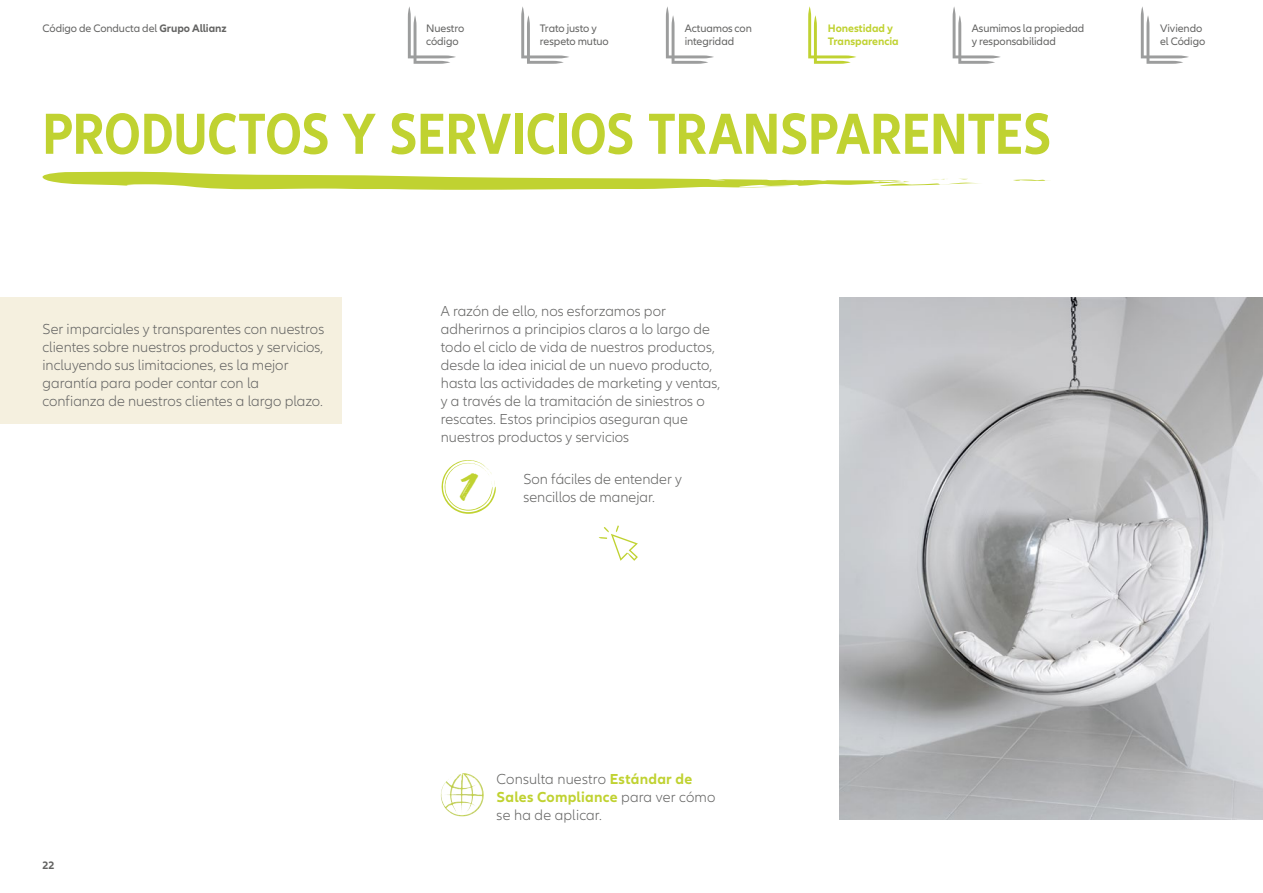
<style>
.page{position:relative;width:1263px;height:893px;background:#fff}
.page>*{position:absolute;margin:0;border:0;box-sizing:border-box;transform-origin:0 0}
.IHV_Headline_40pt{font:700 condensed 60px "Allianz Neo";color:#c0d231}
.Copy_Highlight{font:45px "Handelson Two";color:#c0d231}
.Copy{font:300 15px/18px "Allianz Neo";color:#636362}
.t1{font:11.25px/13.5px "Allianz Neo";letter-spacing:-.01em;color:#636362}
.t2{font:700 11.25px/13.5px "Allianz Neo";letter-spacing:-.005em;color:#c0d231}
.t3{font:700 11.25px "Allianz Neo";color:#636362}
.s1{font-weight:700}
.s2{font-weight:700;color:#c0d231}
</style>
<div class="page">
<svg style="left:666px;top:6px;width:48px;height:58px"></svg>
<svg style="left:521px;top:6px;width:48px;height:58px"></svg>
<svg style="left:408px;top:6px;width:48px;height:58px"></svg>
<svg style="left:808px;top:6px;width:48px;height:58px"></svg>
<svg style="left:952px;top:6px;width:49px;height:58px"></svg>
<svg style="left:1141px;top:6px;width:48px;height:58px"></svg>
<svg style="left:1013px;top:180px;width:37px;height:1px"></svg>
<svg style="left:42px;top:172px;width:938px;height:18px"></svg>
<img style="left:839px;top:298px;width:424px;height:522px">
<div style="left:0;top:298px;width:341px;height:126px;background:#f5f0df"></div>
<svg style="left:441px;top:460px;width:55px;height:54px"></svg>
<svg style="left:598px;top:525px;width:40px;height:36px"></svg>
<img style="left:441px;top:773px;width:29px;height:34px">
<p class="t1" style="left:43px;top:22px;width:186px">Código de Conducta del <span class="s1">Grupo Allianz</span></p>
<p class="t1" style="left:426px;top:22px;width:40px">Nuestro código</p>
<p class="t2" style="left:828px;top:22px;width:72px">Honestidad y<br>Transparencia</p>
<p class="t1" style="left:972px;top:22px;width:114px">Asumimos la propiedad y responsabilidad</p>
<p class="t1" style="left:1160px;top:22px;width:47px">Viviendo el Código</p>
<p class="t1" style="left:540px;top:22px;width:70px">Trato justo y respeto mutuo</p>
<p class="t1" style="left:685px;top:22px;width:69px">Actuamos con integridad</p>
<p class="IHV_Headline_40pt" style="left:43px;top:99px;width:1010px">PRODUCTOS Y SERVICIOS TRANSPARENTES</p>
<p class="Copy" style="left:43px;top:320px;width:283px">Ser imparciales y transparentes con nuestros clientes sobre nuestros productos y servicios, incluyendo sus limitaciones, es la mejor garantía para poder contar con la confianza de nuestros clientes a largo plazo.</p>
<p class="t3" style="left:43px;top:858px;width:14px">22</p>
<p class="Copy" style="left:441px;top:302px;width:281px">A razón de ello, nos esforzamos por adherirnos a principios claros a lo largo de todo el ciclo de vida de nuestros productos, desde la idea inicial de un nuevo producto, hasta las actividades de marketing y ventas, y a través de la tramitación de siniestros o rescates. Estos principios aseguran que nuestros productos y servicios</p>
<p class="Copy_Highlight" style="left:454px;top:462px;width:18px">1</p>
<p class="Copy" style="left:523px;top:470px;width:160px">Son fáciles de entender y sencillos de manejar.</p>
<p class="Copy" style="left:497px;top:770px;width:220px">Consulta nuestro <span class="s2">Estándar de<br>Sales Compliance</span> para ver cómo se ha de aplicar.</p>
</div>
